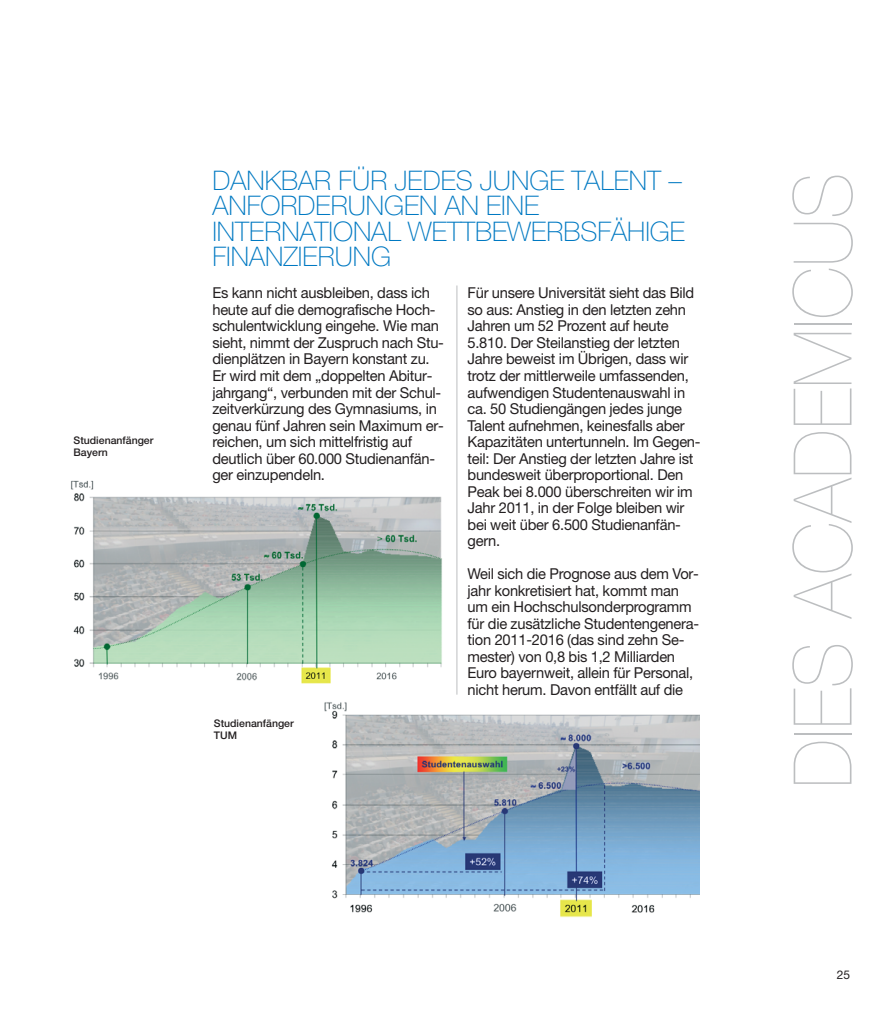
<style>
.page{position:relative;width:893px;height:1021px;background:#fff}
.page>*{position:absolute;margin:0;border:0;box-sizing:border-box;transform-origin:0 0}
.t1{font:200 81px "Helvetica Neue";color:#bcbec0;scale:.94 1}
.t2{font:100 27px/25.5px "Helvetica Neue";color:#0079c2}
.t3{font:15px/16.5px "Helvetica Neue LT";letter-spacing:-.015em;color:#231f20}
.t4{font:12px "Helvetica Neue";color:#231f20}
.t5{font:500 10.5px/12px "Helvetica Neue";color:#231f20}
</style>
<div class="page">
<hr style="left:457px;top:285px;width:1px;height:409px;background:#bcbec0">
<img style="left:71px;top:480px;width:371px;height:204px">
<img style="left:324px;top:702px;width:376px;height:215px">
<p class="t5" style="left:74px;top:435px;width:81px">Studienanfänger<br>Bayern</p>
<h2 class="t2" style="left:212px;top:170px;width:474px">DANKBAR FÜR JEDES JUNGE TALENT –<br>ANFORDERUNGEN AN EINE<br>INTERNATIONAL WETTBEWERBSFÄHIGE<br>FINANZIERUNG</h2>
<p class="t3" style="left:212px;top:286px;width:233px">Es kann nicht ausbleiben, dass ich heute auf die demografische Hoch&shy;schulentwicklung eingehe. Wie man sieht, nimmt der Zuspruch nach Stu&shy;dienplätzen in Bayern konstant zu.<br>Er wird mit dem „doppelten Abitur&shy;jahrgang“, verbunden mit der Schul&shy;zeitverkürzung des Gymnasiums, in genau fünf Jahren sein Maximum er&shy;reichen, um sich mittelfristig auf deutlich über 60.000 Studienanfän&shy;ger einzupendeln.</p>
<p class="t3" style="left:468px;top:286px;width:235px">Für unsere Universität sieht das Bild so aus: Anstieg in den letzten zehn Jahren um 52 Prozent auf heute 5.810. Der Steilanstieg der letzten Jahre beweist im Übrigen, dass wir trotz der mittlerweile umfassenden, aufwendigen Studentenauswahl in ca. 50 Studiengängen jedes junge Talent aufnehmen, keinesfalls aber Kapazitäten untertunneln. Im Gegen&shy;teil: Der Anstieg der letzten Jahre ist bundesweit überproportional. Den Peak bei 8.000 überschreiten wir im Jahr 2011, in der Folge bleiben wir bei weit über 6.500 Studienanfän&shy;gern.</p>
<p class="t3" style="left:468px;top:566px;width:233px">Weil sich die Prognose aus dem Vor&shy;jahr konkretisiert hat, kommt man um ein Hochschulsonderprogramm für die zusätzliche Studentengenera&shy;tion 2011-2016 (das sind zehn Se&shy;mester) von 0,8 bis 1,2 Milliarden Euro bayernweit, allein für Personal, nicht herum. Davon entfällt auf die</p>
<p class="t5" style="left:214px;top:718px;width:81px">Studienanfänger<br>TUM</p>
<h1 class="t1" style="left:794px;top:788px;width:656px;rotate:-90deg">DIES ACADEMICUS</h1>
<p class="t4" style="left:837px;top:970px;width:15px">25</p>
</div>
